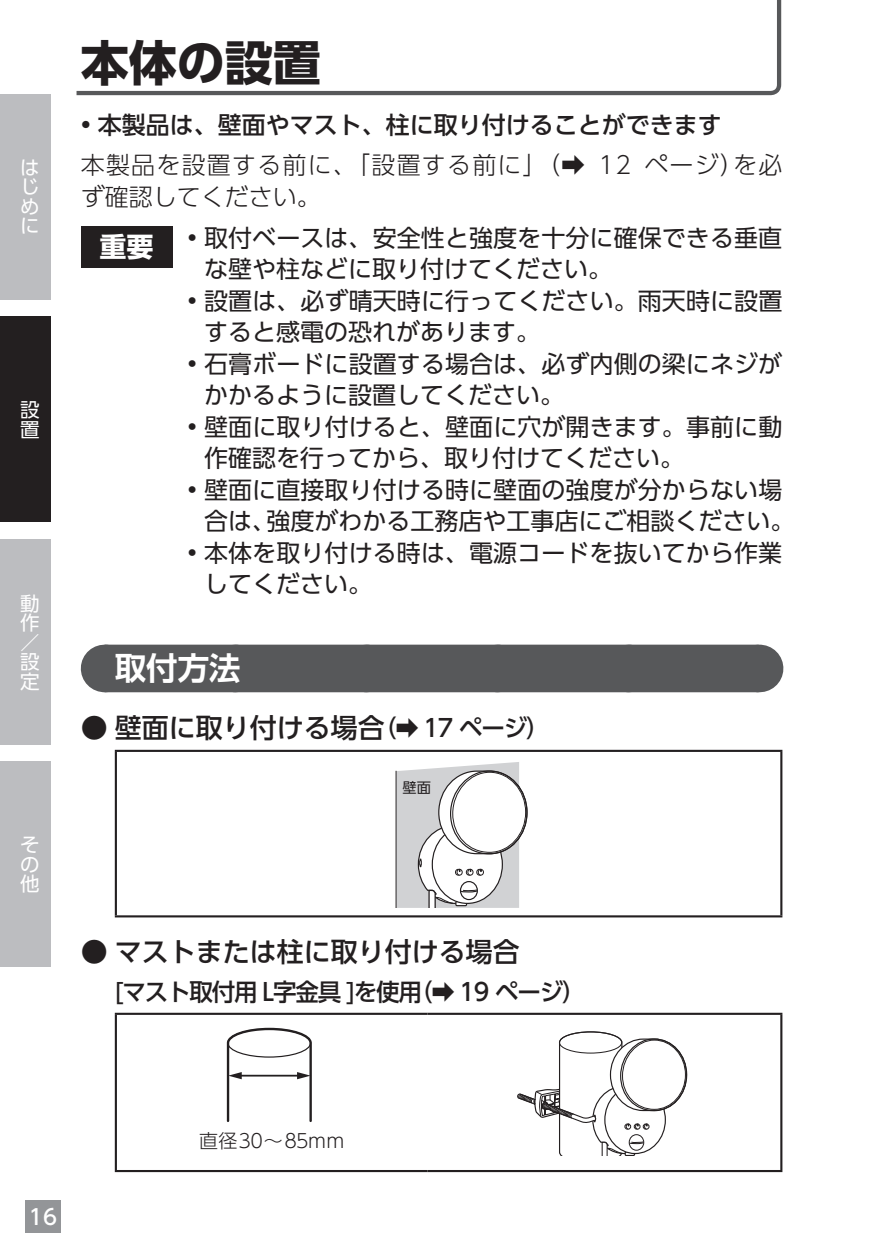
<style>
.page{position:relative;width:893px;height:1259px;background:#fff}
.page>*{position:absolute;margin:0;border:0;box-sizing:border-box;transform-origin:0 0}
.t1{font:700 48px "UD Shin Go Pro";color:#231f20}
.t2{font:700 31.5px "UD Shin Go Pro De";color:#fff}
.t3{font:500 27px "UD Shin Go Pro";color:#231f20}
.t4{font:24px/31.5px "UD Shin Go Pro";letter-spacing:.005em;color:#231f20}
.t5{font:300 24px/31.5px "UD Shin Go Pro";letter-spacing:.05em;color:#231f20}
.t6{font:500 24px "UD Shin Go Pro";color:#231f20}
.t7{font:500 24px "UD Shin Go Pro";letter-spacing:-.05em;color:#231f20}
.t8{font:500 21.3px "UD Shin Go Pro";color:#fff}
.t9{font:19.5px/19.5px "UD Shin Go Pro";color:#fff;text-align:justify}
.t10{font:300 18.9px "UD Shin Go Pro";letter-spacing:-.01em;color:#231f20}
.t11{font:14.1px "UD Shin Go Pro";color:#231f20}
.s1{font-weight:700;font-size:27px;color:#fff}
.s2{font-family:"UD Shin Go Pro De";font-weight:700}
.s3{font-size:24px}
</style>
<div class="page">
<div style="left:25px;top:1200px;width:36px;height:33px;background:#939598"></div>
<div style="left:0;top:94px;width:51px;height:205px;background:#bcbdc0"></div>
<div style="left:0;top:761px;width:51px;height:206px;background:#bcbdc0"></div>
<div style="left:0;top:539px;width:51px;height:206px;background:#bcbdc0"></div>
<div style="left:0;top:316px;width:51px;height:206px;background:#231f20"></div>
<svg style="left:76px;top:0;width:706px;height:96px"></svg>
<div style="left:105px;top:644px;width:654px;height:48px;background:#57585a"></div>
<svg style="left:235px;top:644px;width:458px;height:1px"></svg>
<hr style="left:759px;top:644px;width:1px;height:48px;background:#57585a">
<div style="left:81px;top:226px;width:91px;height:41px;background:#231f20"></div>
<hr style="left:115px;top:750px;width:667px;height:2px;background:#231f20">
<hr style="left:115px;top:752px;width:2px;height:163px;background:#231f20">
<hr style="left:780px;top:752px;width:2px;height:163px;background:#231f20">
<hr style="left:115px;top:915px;width:667px;height:2px;background:#231f20">
<svg style="left:396px;top:762px;width:132px;height:146px"></svg>
<hr style="left:115px;top:1012px;width:312px;height:3px;background:#231f20">
<hr style="left:115px;top:1015px;width:2px;height:155px;background:#231f20">
<hr style="left:427px;top:1012px;width:355px;height:3px;background:#231f20">
<hr style="left:780px;top:1015px;width:2px;height:155px;background:#231f20">
<hr style="left:115px;top:1170px;width:312px;height:2px;background:#231f20">
<hr style="left:427px;top:1170px;width:355px;height:2px;background:#231f20">
<svg style="left:226px;top:1027px;width:86px;height:95px"></svg>
<svg style="left:517px;top:1031px;width:171px;height:124px"></svg>
<p class="t9" style="left:20px;top:157px;width:20px">はじめに</p>
<p class="t9" style="left:20px;top:399px;width:21px">設置</p>
<p class="t9" style="left:20px;top:593px;width:21px">動作／設定</p>
<p class="t9" style="left:20px;top:834px;width:20px">その他</p>
<h1 class="t1" style="left:81px;top:23px;width:241px">本体の設置</h1>
<p class="t6" style="left:81px;top:106px;width:643px">• 本製品は、壁面やマスト、柱に取り付けることができます</p>
<p class="t5" style="left:81px;top:149px;width:703px">本製品を設置する前に、「設置する前に」（➡ 12 ページ）を必ず確認してください。</p>
<p class="t4" style="left:204px;top:221px;width:580px;text-indent:-105px"><span class="s1">重要</span> • 取付ベースは、安全性と強度を十分に確保できる垂直な壁や柱などに取り付けてください。</p>
<p class="t4" style="left:204px;top:284px;width:580px;text-indent:-17px">• 設置は、必ず晴天時に行ってください。雨天時に設置すると感電の恐れがあります。</p>
<p class="t4" style="left:204px;top:347px;width:580px;text-indent:-17px">• 石膏ボードに設置する場合は、必ず内側の梁にネジがかかるように設置してください。</p>
<p class="t4" style="left:204px;top:410px;width:580px;text-indent:-17px">• 壁面に取り付けると、壁面に穴が開きます。事前に動作確認を行ってから、取り付けてください。</p>
<p class="t4" style="left:204px;top:473px;width:592px;text-indent:-17px">• 壁面に直接取り付ける時に壁面の強度が分からない場合は、強度がわかる工務店や工事店にご相談ください。</p>
<p class="t4" style="left:204px;top:536px;width:580px;text-indent:-17px">• 本体を取り付ける時は、電源コードを抜いてから作業してください。</p>
<h2 class="t2" style="left:115px;top:642px;width:127px">取付方法</h2>
<p class="t3" style="left:81px;top:706px;width:470px"><span class="s2">●</span> 壁面に取り付ける場合<span class="s3">（➡ 17 ページ）</span></p>
<p class="t11" style="left:402px;top:776px;width:30px">壁面</p>
<p class="t3" style="left:81px;top:930px;width:441px"><span class="s2">●</span> マストまたは柱に取り付ける場合</p>
<p class="t7" style="left:115px;top:972px;width:472px">[マスト取付用 L字金具 ]を使用（➡ 19 ページ）</p>
<p class="t8" style="left:29px;top:1200px;width:30px">16</p>
<p class="t10" style="left:199px;top:1125px;width:147px">直径30～85mm</p>
</div>
